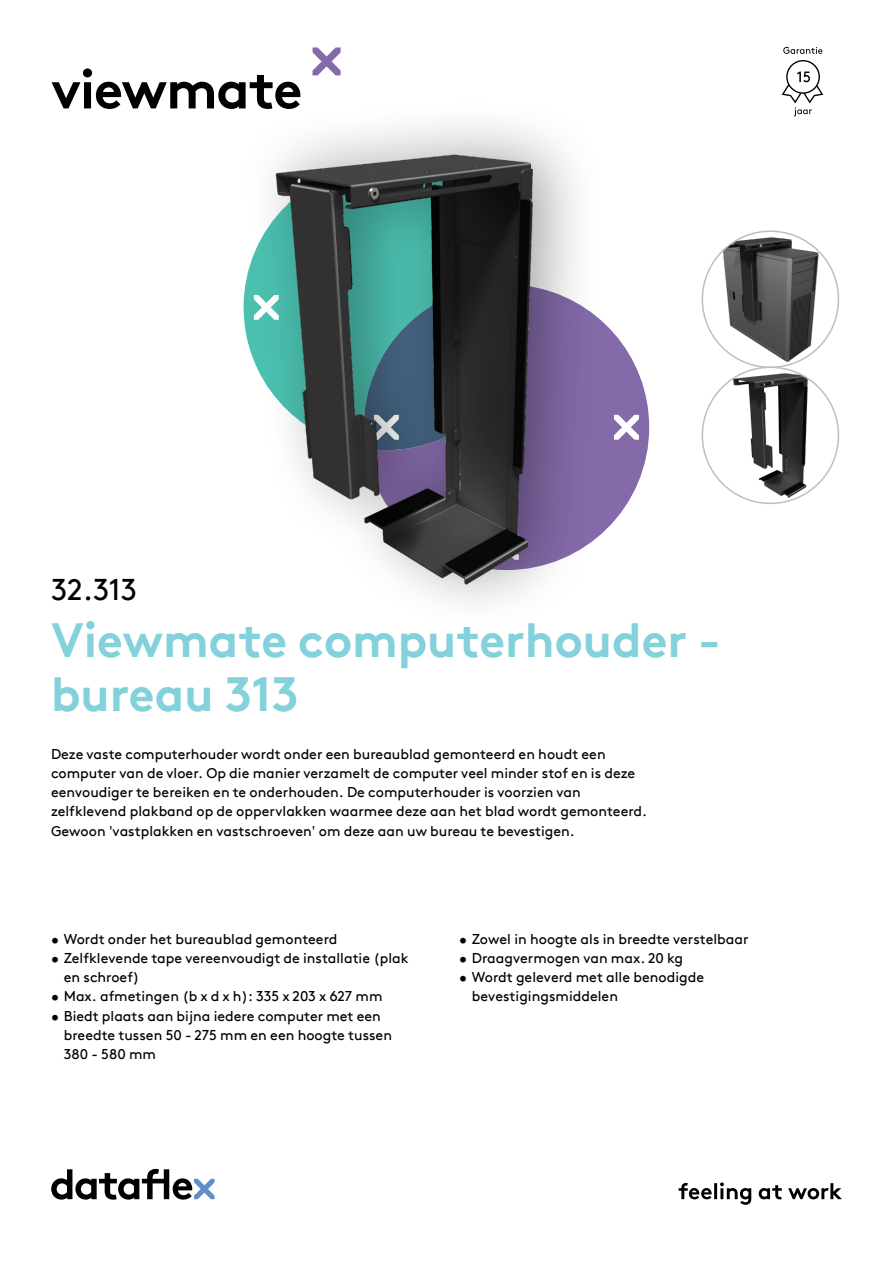
<style>
.page{position:relative;width:893px;height:1263px;background:#fff}
.page>*{position:absolute;margin:0;border:0;box-sizing:border-box;transform-origin:0 0}
.hoofdstuk{font:700 54px "Brown Pro TT";letter-spacing:-.02em;color:#000}
.productnaam{font:700 48px/54px "Brown Pro TT";color:#83d1da}
.productnummer{font:30px "Brown Pro TT";color:#000}
.omschrijving{font:14.25px/19.2px "Brown Pro TT";color:#000}
</style>
<div class="page">
<svg style="left:641px;top:380px;width:8px;height:95px"></svg>
<svg style="left:51px;top:1169px;width:164px;height:30px"></svg>
<svg style="left:679px;top:1182px;width:163px;height:23px"></svg>
<svg style="left:313px;top:47px;width:28px;height:28px"></svg>
<img style="left:702px;top:231px;width:136px;height:136px;border-radius:68px">
<img style="left:702px;top:367px;width:136px;height:136px;border-radius:68px">
<img style="left:243px;top:133px;width:398px;height:470px">
<svg style="left:783px;top:47px;width:39px;height:7px"></svg>
<svg style="left:782px;top:60px;width:41px;height:56px"></svg>
<p class="hoofdstuk" style="left:51px;top:46px;width:253px">viewmate</p>
<p class="productnummer" style="left:51px;top:566px;width:88px">32.313</p>
<p class="productnaam" style="left:51px;top:608px;width:671px">Viewmate computerhouder - bureau 313</p>
<p class="omschrijving" style="left:51px;top:743px;width:598px">Deze vaste computerhouder wordt onder een bureaublad gemonteerd en houdt een computer van de vloer. Op die manier verzamelt de computer veel minder stof en is deze eenvoudiger te bereiken en te onderhouden. De computerhouder is voorzien van zelfklevend plakband op de oppervlakken waarmee deze aan het blad wordt gemonteerd.<br>Gewoon 'vastplakken en vastschroeven' om deze aan uw bureau te bevestigen.</p>
<p class="omschrijving" style="left:51px;top:928px;width:288px">• Wordt onder het bureaublad gemonteerd</p>
<p class="omschrijving" style="left:64px;top:947px;width:346px;text-indent:-13px">• Zelfklevende tape vereenvoudigt de installatie (plak en schroef)</p>
<p class="omschrijving" style="left:51px;top:986px;width:333px">• Max. afmetingen (b x d x h): 335 x 203 x 627 mm</p>
<p class="omschrijving" style="left:64px;top:1005px;width:330px;text-indent:-13px">• Biedt plaats aan bijna iedere computer met een breedte tussen 50 - 275 mm en een hoogte tussen<br>380 - 580 mm</p>
<p class="omschrijving" style="left:459px;top:928px;width:291px">• Zowel in hoogte als in breedte verstelbaar</p>
<p class="omschrijving" style="left:459px;top:947px;width:226px">• Draagvermogen van max. 20 kg</p>
<p class="omschrijving" style="left:472px;top:966px;width:234px;text-indent:-13px">• Wordt geleverd met alle benodigde bevestigingsmiddelen</p>
</div>
